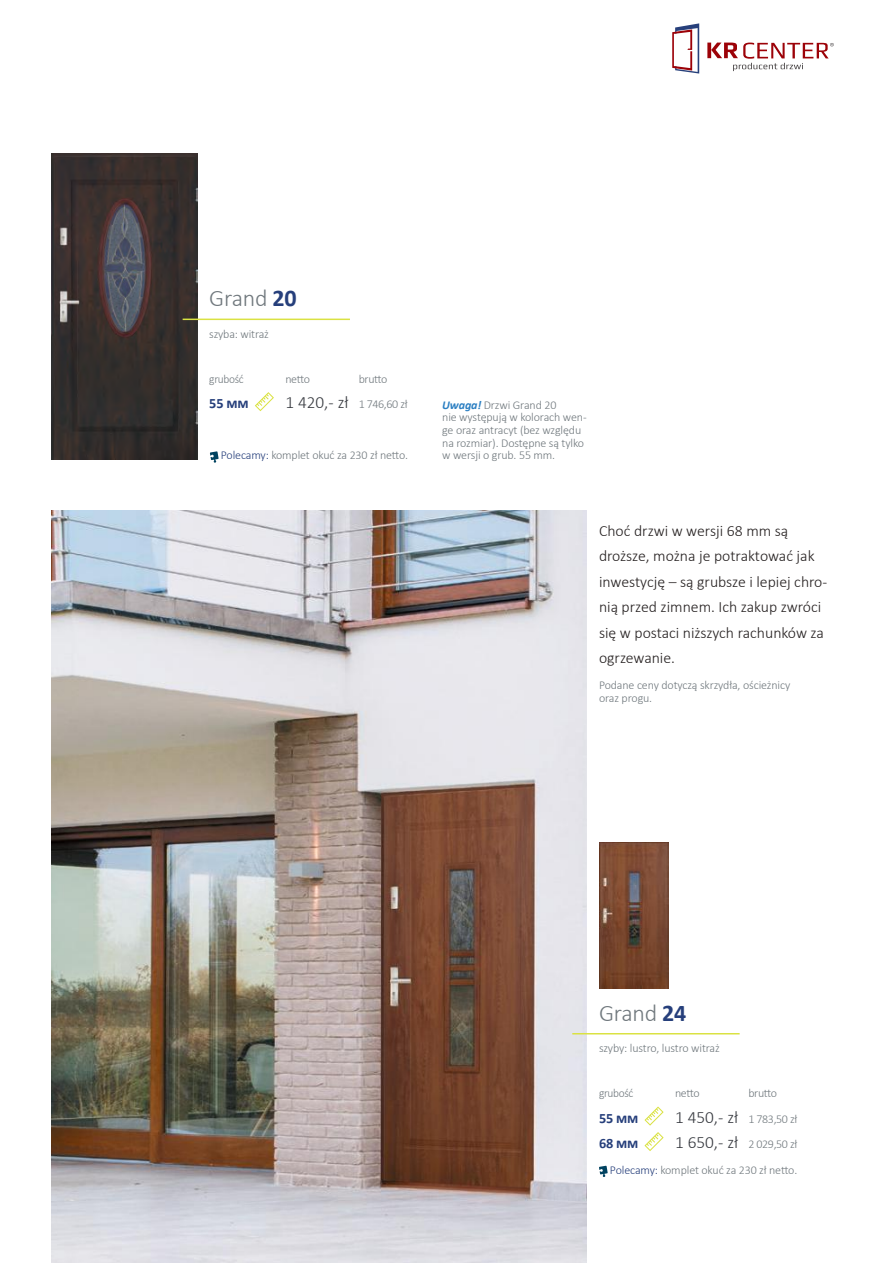
<style>
.page{position:relative;width:893px;height:1263px;background:#fff}
.page>*{position:absolute;margin:0;border:0;box-sizing:border-box;transform-origin:0 0}
.t1{font:300 24px "Calibri";letter-spacing:-.01em;color:#70787d}
.t2{font:300 17.25px/25.5px "Calibri";color:#36393f}
.t3{font:300 15.75px/25.5px "Calibri";color:#241f1f}
.t4{font:700 14.25px/25.5px "Calibri";letter-spacing:-.01em;color:#263f7b}
.t5{font:300 12px/12.6px "Calibri";letter-spacing:-.01em;color:#70787d}
.t6{font:300 12px/25.5px "Calibri";letter-spacing:-.03em;color:#70787d}
.t7{font:300 12px "Calibri";letter-spacing:-.01em;color:#70787d;scale:.95 1}
.s1{font-weight:700;color:#263f7b}
.s2{font-size:17.25px;color:#36393f}
.s3{color:#263f7b}
.s4{font-weight:700;font-style:italic;color:#2b7fc2}
</style>
<div class="page">
<svg style="left:672px;top:23px;width:27px;height:51px"></svg>
<svg style="left:707px;top:43px;width:126px;height:28px"></svg>
<img style="left:51px;top:510px;width:536px;height:753px">
<img style="left:51px;top:153px;width:146px;height:306px">
<hr style="left:183px;top:319px;width:167px;height:1px;background:#dae242">
<hr style="left:572px;top:1033px;width:168px;height:1px;background:#dae242">
<img style="left:599px;top:842px;width:69px;height:147px">
<svg style="left:255px;top:392px;width:19px;height:19px"></svg>
<svg style="left:644px;top:1106px;width:20px;height:20px"></svg>
<svg style="left:644px;top:1132px;width:20px;height:19px"></svg>
<svg style="left:599px;top:1166px;width:9px;height:11px"></svg>
<svg style="left:210px;top:451px;width:9px;height:12px"></svg>
<h1 class="t1" style="left:209px;top:283px;width:89px">Grand <span class="s1">20</span></h1>
<p class="t5" style="left:209px;top:327px;width:61px">szyba: witraż</p>
<p class="t7" style="left:209px;top:371px;width:38px">grubość</p>
<p class="t5" style="left:285px;top:372px;width:26px">netto</p>
<p class="t5" style="left:359px;top:372px;width:30px">brutto</p>
<p class="t4" style="left:209px;top:391px;width:41px">55 mm</p>
<p class="t5" style="left:285px;top:398px;width:124px"><span class="s2">1 420,- zł</span> 1 746,60 zł</p>
<p class="t5" style="left:221px;top:449px;width:189px"><span class="s3">Polecamy:</span> komplet okuć za 230 zł netto.</p>
<p class="t5" style="left:442px;top:398px;width:146px"><span class="s4">Uwaga!</span> Drzwi Grand 20<br>nie występują w kolorach wen&shy;ge oraz antracyt (bez względu na rozmiar). Dostępne są tylko w wersji o grub. 55 mm.</p>
<h3 class="t3" style="left:599px;top:518px;width:230px">Choć drzwi w wersji 68 mm są droższe, można je potraktować jak inwestycję – są grubsze i lepiej chro&shy;nią przed zimnem. Ich zakup zwróci się w postaci niższych rachunków za ogrzewanie.</h3>
<p class="t5" style="left:599px;top:678px;width:193px">Podane ceny dotyczą skrzydła, ościeżnicy oraz progu.</p>
<h1 class="t1" style="left:599px;top:998px;width:89px">Grand <span class="s1">24</span></h1>
<p class="t5" style="left:599px;top:1041px;width:122px">szyby: lustro, lustro witraż</p>
<p class="t7" style="left:599px;top:1086px;width:38px">grubość</p>
<p class="t5" style="left:675px;top:1087px;width:26px">netto</p>
<p class="t5" style="left:748px;top:1087px;width:30px">brutto</p>
<p class="t4" style="left:599px;top:1105px;width:41px">55 mm<br>68 mm</p>
<h2 class="t2" style="left:675px;top:1104px;width:65px">1 450,- zł<br>1 650,- zł</h2>
<p class="t6" style="left:748px;top:1106px;width:50px">1 783,50 zł<br>2 029,50 zł</p>
<p class="t5" style="left:610px;top:1163px;width:189px"><span class="s3">Polecamy:</span> komplet okuć za 230 zł netto.</p>
</div>
